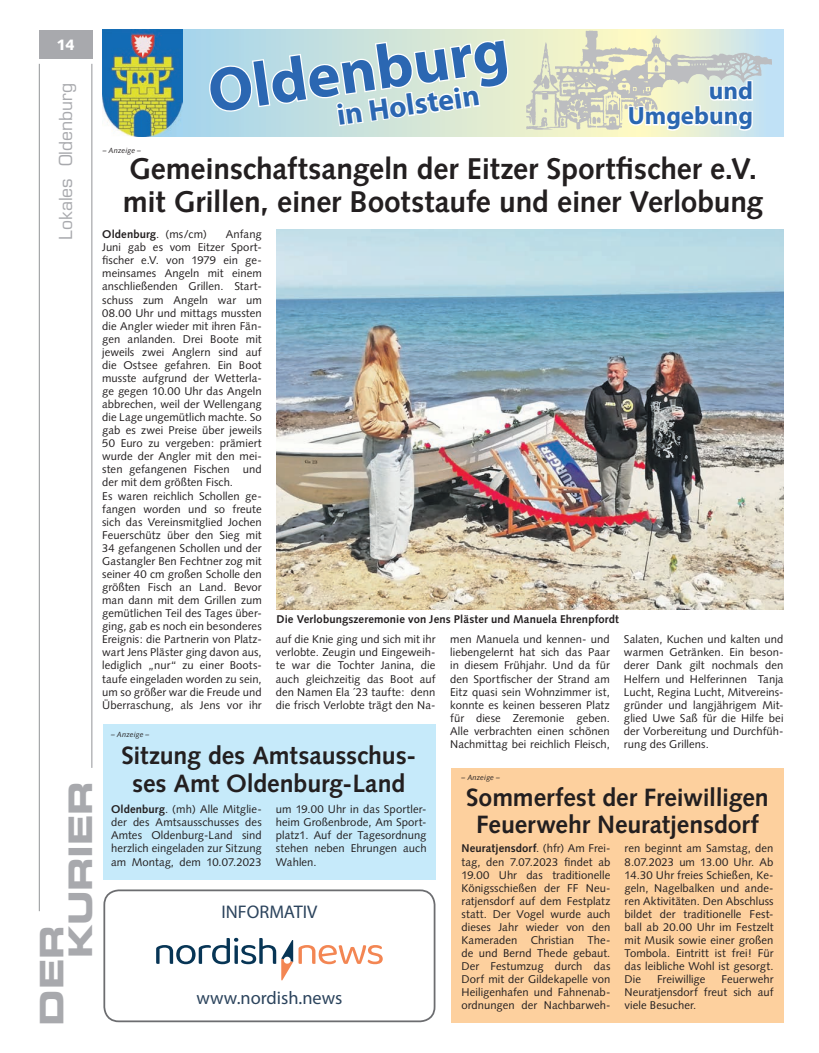
<style>
.page{position:relative;width:819px;height:1053px;background:#fff}
.page>*{position:absolute;margin:0;border:0;box-sizing:border-box;transform-origin:0 0}
.t1{font:700 62.5px "Myriad Pro";color:#2b67b2}
.t2{font:32.5px/28.9px "Eurostile LT Std Bold Ex 2";letter-spacing:-.01em;color:#a8a9ad}
.t3{font:700 30px/32.5px "Syntax LT Std";letter-spacing:-.005em;color:#231f20}
.t4{font:700 30px "Myriad Pro";color:#2b67b2}
.t5{font:700 25px/27.5px "Syntax LT Std";letter-spacing:-.005em;color:#231f20;text-align:center}
.t6{font:700 25px/25px "Myriad Pro";color:#2b67b2;text-align:right}
.t7{font:18.38px "Myriad Pro";color:#2c445d}
.t8{font:17.5px "Eurostile LT Std";letter-spacing:-.005em;color:#a8a9ad}
.t9{font:900 15px "Syntax LT Std";color:#fff}
.t10{font:11.25px/13px "Syntax";letter-spacing:.005em;color:#231f20;text-align:justify}
.t11{font:700 11.25px/20.8px "Syntax LT Std";letter-spacing:.01em;color:#231f20}
.t12{font:700 11.25px "Syntax";letter-spacing:.01em;color:#231f20}
.t13{font:italic 7.5px "Syntax LT Std";letter-spacing:.01em;color:#231f20}
.s1{font-weight:400}
.s2{font-family:"Syntax";font-weight:400}
.s3{font-weight:700}
</style>
<div class="page">
<div style="left:103px;top:723px;width:332px;height:156px;background:#c6eafa"></div>
<div style="left:451px;top:767px;width:332px;height:255px;background:#fdd09e"></div>
<hr style="left:39px;top:64px;width:1px;height:847px;background:#939598">
<hr style="left:92px;top:64px;width:1px;height:703px;background:#939598">
<div style="left:39px;top:30px;width:53px;height:29px;background:#a8a9ad"></div>
<svg style="left:182px;top:30px;width:601px;height:106px;background:#c3dfdf"></svg>
<img style="left:103px;top:30px;width:79px;height:106px">
<svg style="left:209px;top:38px;width:301px;height:90px"></svg>
<img style="left:527px;top:30px;width:244px;height:102px">
<svg style="left:627px;top:65px;width:127px;height:71px"></svg>
<img style="left:276px;top:229px;width:507px;height:380px">
<div style="left:103px;top:889px;width:332px;height:133px;border:2px solid #6c6d70;border-radius:14px"></div>
<svg style="left:156px;top:937px;width:227px;height:43px"></svg>
<p class="t9" style="left:56px;top:36px;width:20px">14</p>
<p class="t8" style="left:55px;top:240px;width:158px;rotate:-90deg">Lokales Oldenburg</p>
<p class="t2" style="left:37px;top:958px;width:179px;text-indent:-67px;rotate:-90deg">DER<br>KURIER</p>
<p class="t13" style="left:103px;top:146px;width:40px">– Anzeige –</p>
<p class="t1" style="left:203px;top:57px;width:304px;rotate:-8deg">Oldenburg</p>
<p class="t4" style="left:335px;top:98px;width:145px;rotate:-8deg">in Holstein</p>
<p class="t6" style="left:627px;top:79px;width:127px">und<br>Umgebung</p>
<p class="t3" style="left:123px;top:153px;width:642px">Gemeinschaftsangeln der Eitzer Sportfischer e.V. mit Grillen, einer Bootstaufe und einer Verlobung</p>
<p class="t10" style="left:102px;top:228px;width:161px;text-align:left;text-indent:123px">Anfang<br>Juni gab es vom Eitzer Sport&shy;fischer e.V. von 1979 ein ge&shy;meinsames Angeln mit einem anschließenden Grillen. Start&shy;schuss zum Angeln war um<br>08.00 Uhr und mittags mussten die Angler wieder mit ihren Fän&shy;gen anlanden. Drei Boote mit jeweils zwei Anglern sind auf die Ostsee gefahren. Ein Boot musste aufgrund der Wetterla&shy;ge gegen 10.00 Uhr das Angeln abbrechen, weil der Wellengang die Lage ungemütlich machte. So gab es zwei Preise über jeweils<br>50 Euro zu vergeben: prämiert wurde der Angler mit den mei&shy;sten gefangenen Fischen und der mit dem größten Fisch.<br>Es waren reichlich Schollen ge&shy;fangen worden und so freute sich das Vereinsmitglied Jochen<br>Feuerschütz über den Sieg mit<br>34 gefangenen Schollen und der<br>Gastangler Ben Fechtner zog mit seiner 40 cm großen Scholle den größten Fisch an Land. Bevor man dann mit dem Grillen zum gemütlichen Teil des Tages über&shy;ging, gab es noch ein besonderes<br>Ereignis: die Partnerin von Platz&shy;wart Jens Pläster ging davon aus, lediglich „nur“ zu einer Boots&shy;taufe eingeladen worden zu sein, um so größer war die Freude und<br>Überraschung, als Jens vor ihr</p>
<p class="t12" style="left:102px;top:228px;width:106px">Oldenburg<span class="s1">. (ms/cm)</span></p>
<p class="t11" style="left:450px;top:608px;width:170px;text-indent:-174px">Die Verlobungszeremonie von Jens Pläster und Manuela Ehrenpfordt <span class="s2">men Manuela und kennen- und</span></p>
<p class="t10" style="left:450px;top:646px;width:161px">liebengelernt hat sich das Paar in diesem Frühjahr. Und da für den Sportfischer der Strand am Eitz quasi sein Wohnzimmer ist, konnte es keinen besseren Platz für diese Zeremonie geben.<br>Alle verbrachten einen schönen Nachmittag bei reichlich Fleisch,</p>
<p class="t10" style="left:276px;top:633px;width:161px">auf die Knie ging und sich mit ihr verlobte. Zeugin und Eingeweih&shy;te war die Tochter Janina, die auch gleichzeitig das Boot auf den Namen Ela ´23 taufte: denn die frisch Verlobte trägt den Na-</p>
<p class="t10" style="left:624px;top:633px;width:161px">Salaten, Kuchen und kalten und warmen Getränken. Ein beson&shy;derer Dank gilt nochmals den Helfern und Helferinnen Tanja Lucht, Regina Lucht, Mitvereins&shy;gründer und langjährigem Mit&shy;glied Uwe Saß für die Hilfe bei der Vorbereitung und Durchfüh&shy;rung des Grillens.</p>
<p class="t13" style="left:111px;top:729px;width:40px">– Anzeige –</p>
<p class="t5" style="left:121px;top:742px;width:296px">Sitzung des Amtsausschus&shy;ses Amt Oldenburg-Land</p>
<p class="t10" style="left:111px;top:802px;width:152px"><span class="s3">Oldenburg</span>. (mh) Alle Mitglie&shy;der des Amtsausschusses des Amtes Oldenburg-Land sind herzlich eingeladen zur Sitzung am Montag, dem 10.07.2023</p>
<p class="t10" style="left:276px;top:802px;width:152px">um 19.00 Uhr in das Sportler&shy;heim Großenbrode, Am Sport&shy;platz1. Auf der Tagesordnung stehen neben Ehrungen auch Wahlen.</p>
<p class="t13" style="left:461px;top:773px;width:40px">– Anzeige –</p>
<p class="t5" style="left:466px;top:783px;width:304px">Sommerfest der Freiwilligen<br>Feuerwehr Neuratjensdorf</p>
<p class="t10" style="left:461px;top:842px;width:150px"><span class="s3">Neuratjensdorf</span>. (hfr) Am Frei&shy;tag, den 7.07.2023 findet ab 19.00 Uhr das traditionelle Königsschießen der FF Neu&shy;ratjensdorf auf dem Festplatz statt. Der Vogel wurde auch dieses Jahr wieder von den Kameraden Christian The&shy;de und Bernd Thede gebaut.<br>Der Festumzug durch das Dorf mit der Gildekapelle von Heiligenhafen und Fahnenab&shy;ordnungen der Nachbarweh-</p>
<p class="t10" style="left:624px;top:842px;width:150px">ren beginnt am Samstag, den 8.07.2023 um 13.00 Uhr. Ab 14.30 Uhr freies Schießen, Ke&shy;geln, Nagelbalken und ande&shy;ren Aktivitäten. Den Abschluss bildet der traditionelle Fest&shy;ball ab 20.00 Uhr im Festzelt mit Musik sowie einer großen Tombola. Eintritt ist frei! Für das leibliche Wohl ist gesorgt.<br>Die</p>
<p class="t7" style="left:221px;top:902px;width:97px">INFORMATIV</p>
<p class="t10" style="left:624px;top:972px;width:150px;text-indent:97px">Feuerwehr Neuratjensdorf freut sich auf viele Besucher.</p>
<p class="t10" style="left:657px;top:972px;width:50px">Freiwillige</p>
<p class="t7" style="left:196px;top:988px;width:147px">www.nordish.news</p>
</div>
